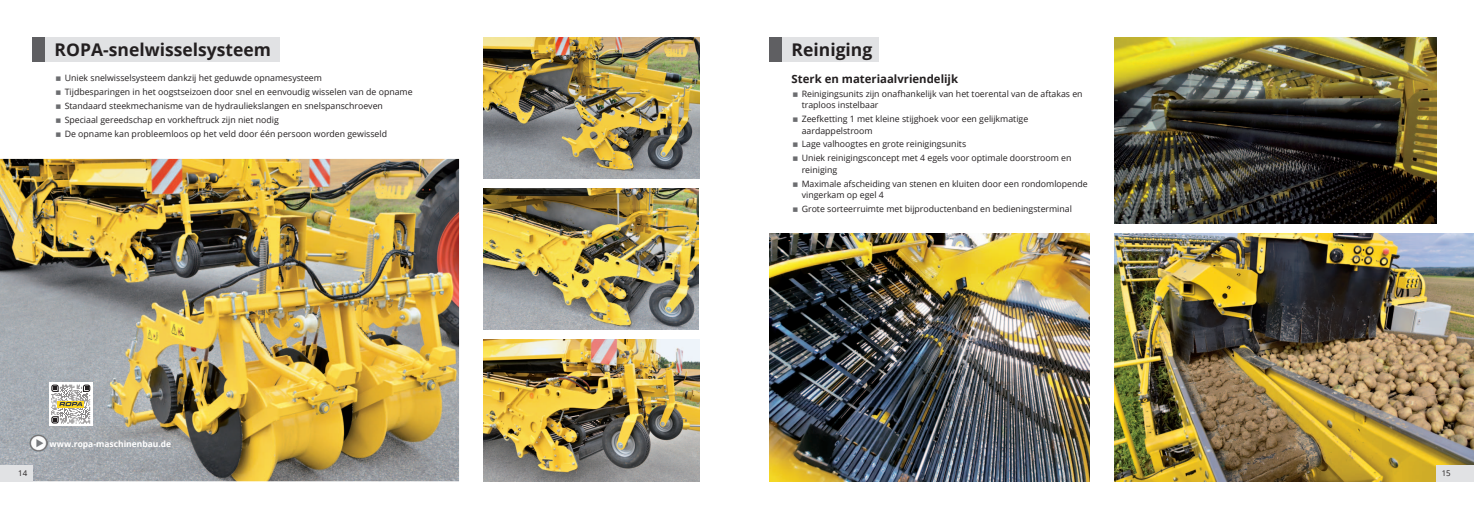
<style>
.page{position:relative;width:1474px;height:521px;background:#fff}
.page>*{position:absolute;margin:0;border:0;box-sizing:border-box;transform-origin:0 0}
.t1{font:700 17.5px "Open Sans";color:#231f20}
.t2{font:700 11.38px "Open Sans";color:#231f20}
.t3{font:8.75px/13.8px "Open Sans";color:#231f20}
.t4{font:700 8.49px "Open Sans";color:#fff}
.t5{font:7.88px "Open Sans";color:#231f20}
</style>
<div class="page">
<img style="left:0;top:159px;width:459px;height:322px">
<img style="left:1114px;top:233px;width:359px;height:248px">
<div style="left:0;top:465px;width:32px;height:16px;background:#e1e2e4"></div>
<div style="left:1436px;top:465px;width:37px;height:16px;background:#e1e2e4"></div>
<div style="left:39px;top:37px;width:240px;height:25px;background:#e1e2e4"></div>
<div style="left:32px;top:37px;width:13px;height:25px;background:#5f5f62"></div>
<img style="left:484px;top:340px;width:215px;height:141px">
<img style="left:484px;top:37px;width:215px;height:142px">
<img style="left:484px;top:189px;width:214px;height:141px">
<div style="left:776px;top:37px;width:102px;height:25px;background:#e1e2e4"></div>
<div style="left:769px;top:37px;width:12px;height:25px;background:#5f5f62"></div>
<img style="left:1114px;top:37px;width:322px;height:186px">
<img style="left:769px;top:233px;width:320px;height:248px">
<img style="left:30px;top:434px;width:17px;height:18px">
<div style="left:49px;top:382px;width:43px;height:44px;background:linear-gradient(to right,#fff,#fff)"></div>
<svg style="left:51px;top:384px;width:39px;height:39px"></svg>
<h1 class="t1" style="left:55px;top:37px;width:218px">ROPA-snelwisselsysteem</h1>
<p class="t3" style="left:65px;top:71px;width:349px">Uniek snelwisselsysteem dankzij het geduwde opnamesysteem<br>Tijdbesparingen in het oogstseizoen door snel en eenvoudig wisselen van de opname Standaard steekmechanisme van de hydrauliekslangen en snelspanschroeven Speciaal gereedschap en vorkheftruck zijn niet nodig<br>De opname kan probleemloos op het veld door één persoon worden gewisseld</p>
<p class="t4" style="left:50px;top:438px;width:123px">www.ropa-maschinenbau.de</p>
<h1 class="t1" style="left:791px;top:37px;width:82px">Reiniging</h1>
<h2 class="t2" style="left:791px;top:71px;width:168px">Sterk en materiaalvriendelijk</h2>
<p class="t3" style="left:801px;top:88px;width:282px;line-height:11.4px">Reinigingsunits zijn onafhankelijk van het toerental van de aftakas en traploos instelbaar</p>
<p class="t3" style="left:801px;top:113px;width:228px;line-height:11.4px">Zeefketting 1 met kleine stijghoek voor een gelijkmatige aardappelstroom</p>
<p class="t3" style="left:801px;top:137px;width:271px">Lage valhoogtes en grote reinigingsunits<br>Uniek reinigingsconcept met 4 egels voor optimale doorstroom en</p>
<p class="t3" style="left:801px;top:162px;width:287px">reiniging<br>Maximale afscheiding van stenen en kluiten door een rondomlopende</p>
<p class="t3" style="left:801px;top:188px;width:272px">vingerkam op egel 4<br>Grote sorteerruimte met bijproductenband en bedieningsterminal</p>
<p class="t5" style="left:18px;top:468px;width:11px">14</p>
<p class="t5" style="left:1441px;top:468px;width:11px">15</p>
</div>
